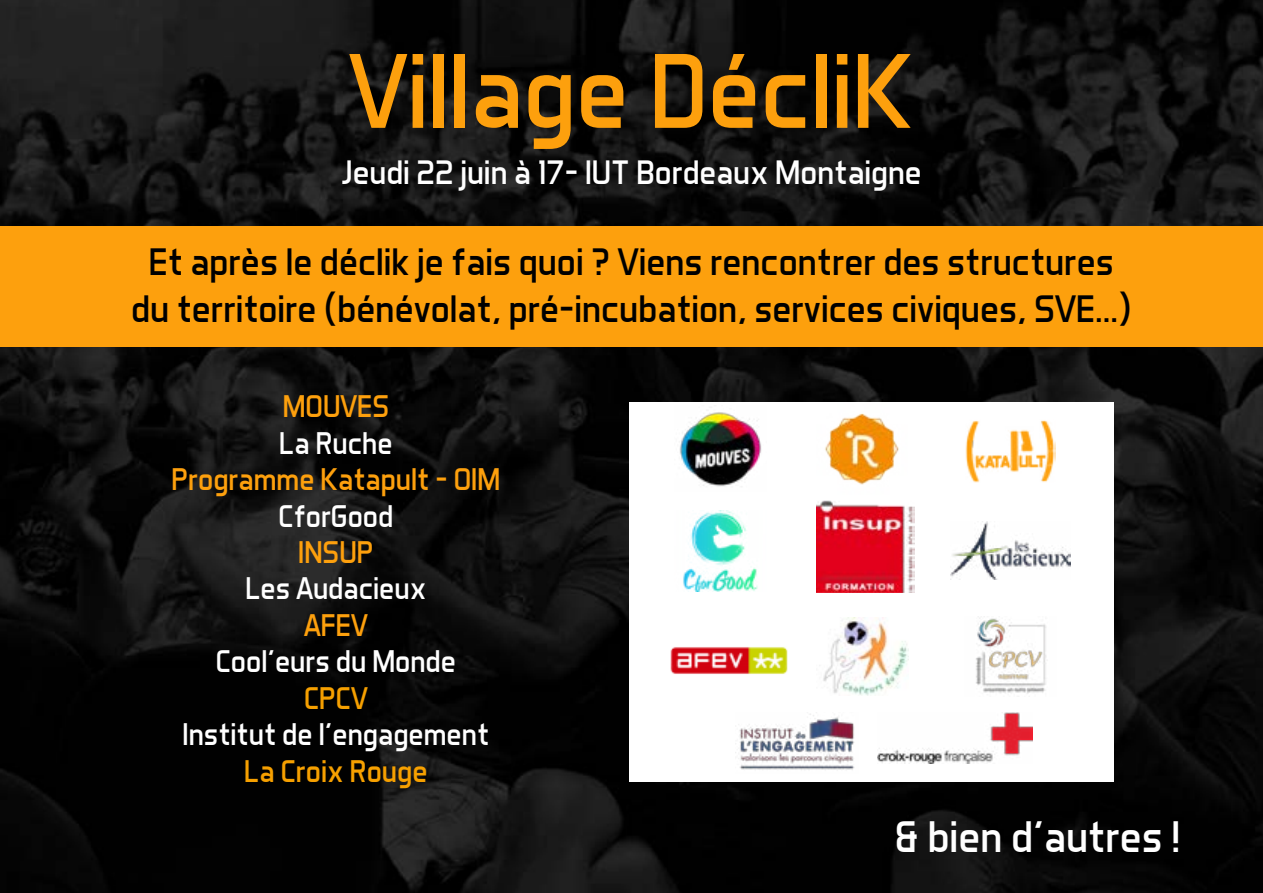
<style>
.page{position:relative;width:1263px;height:893px;background:#fff}
.page>*{position:absolute;margin:0;border:0;box-sizing:border-box;transform-origin:0 0}
.t1{font:108px "Aero Matics";color:#fda00d}
.t2{font:45px "Aero Matics";color:#fff}
.t3{font:39px/46.8px "Aero Matics";color:#000;text-align:center}
.t4{font:34.5px "Aero Matics";color:#fff}
.t5{font:31.95px "Aero Matics";color:#fff}
.t6{font:31.95px "Aero Matics";color:#fda00d}
.t7{font:31.95px "Aero Matics";color:#f6a000}
</style>
<div class="page">
<img style="left:0;top:0;width:1263px;height:893px">
<div style="left:0;top:226px;width:1263px;height:120px;background:#fda00d"></div>
<div style="left:629px;top:402px;width:485px;height:380px;background:#fff"></div>
<img style="left:679px;top:412px;width:83px;height:75px">
<img style="left:825px;top:413px;width:74px;height:72px">
<img style="left:951px;top:521px;width:119px;height:58px">
<img style="left:683px;top:511px;width:75px;height:80px">
<img style="left:877px;top:712px;width:155px;height:52px">
<img style="left:670px;top:647px;width:118px;height:27px">
<img style="left:976px;top:618px;width:70px;height:76px">
<img style="left:823px;top:618px;width:86px;height:78px">
<img style="left:816px;top:500px;width:98px;height:93px">
<img style="left:735px;top:714px;width:120px;height:56px">
<img style="left:965px;top:420px;width:91px;height:63px">
<h1 class="t1" style="left:349px;top:27px;width:565px">Village DécliK</h1>
<p class="t4" style="left:341px;top:152px;width:582px">Jeudi 22 juin à 17- IUT Bordeaux Montaigne</p>
<p class="t3" style="left:131px;top:238px;width:1002px">Et après le déclik je fais quoi ? Viens rencontrer des structures du territoire (bénévolat, pré-incubation, services civiques, SVE...)</p>
<p class="t6" style="left:283px;top:387px;width:108px">MOUVES</p>
<p class="t5" style="left:279px;top:424px;width:115px">La Ruche</p>
<p class="t6" style="left:172px;top:460px;width:330px">Programme Katapult - OIM</p>
<p class="t5" style="left:278px;top:497px;width:116px">CforGood</p>
<p class="t6" style="left:298px;top:533px;width:77px">INSUP</p>
<p class="t5" style="left:245px;top:570px;width:183px">Les Audacieux</p>
<p class="t6" style="left:304px;top:606px;width:65px">AFEV</p>
<p class="t5" style="left:216px;top:642px;width:242px">Cool’eurs du Monde</p>
<p class="t7" style="left:304px;top:679px;width:65px">CPCV</p>
<p class="t5" style="left:183px;top:715px;width:308px">Institut de l’engagement</p>
<p class="t7" style="left:244px;top:752px;width:185px">La Croix Rouge</p>
<p class="t2" style="left:895px;top:810px;width:287px">&amp; bien d’autres !</p>
</div>
